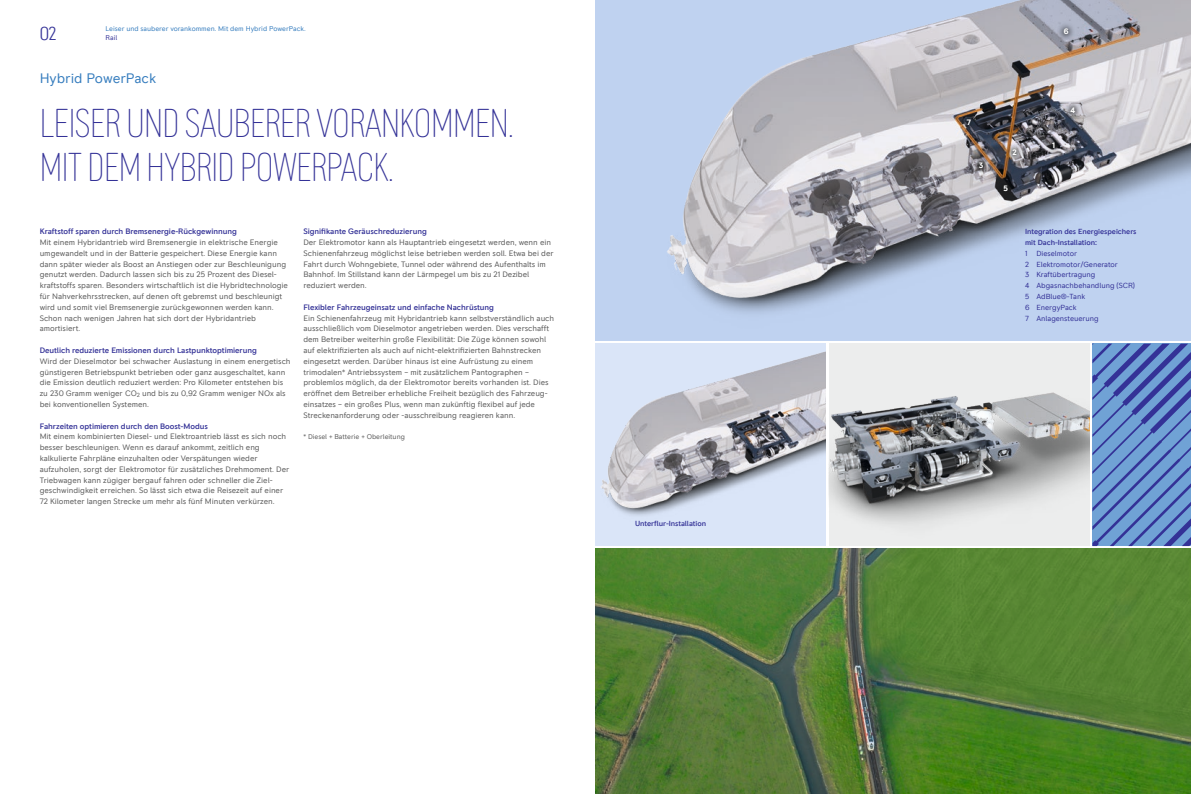
<style>
.page{position:relative;width:1191px;height:794px;background:#fff}
.page>*{position:absolute;margin:0;border:0;box-sizing:border-box;transform-origin:0 0}
.t1{font:200 condensed 40px/44px "RR Pioneer";letter-spacing:-.015em;color:#343297}
.t2{font:300 condensed 19px "RR Pioneer";color:#343297}
.t3{font:14px "RR Pioneer";letter-spacing:-.005em;color:#367dbe}
.t4{font:8px/10.8px "RR Pioneer";letter-spacing:-.005em;color:#5b5b5b}
.t5{font:500 8px "RR Pioneer";letter-spacing:-.005em;color:#343297}
.t6{font:700 8px "RR Pioneer";color:#fff}
.t7{font:7.5px/10.8px "RR Pioneer";letter-spacing:-.005em;color:#343297}
.t8{font:500 7.5px/10.8px "RR Pioneer";letter-spacing:-.005em;color:#343297}
.t9{font:7px "RR Pioneer";letter-spacing:-.005em;color:#367dbe}
.t10{font:7px "RR Pioneer";letter-spacing:-.005em;color:#5b5b5b}
.t11{font:7px "RR Pioneer";color:#343297}
</style>
<div class="page">
<div style="left:595px;top:0;width:596px;height:341px;background:#bfd2f0"></div>
<img style="left:667px;top:0;width:524px;height:314px">
<img style="left:828px;top:344px;width:261px;height:202px">
<div style="left:595px;top:344px;width:231px;height:202px;background:#dae5f8"></div>
<img style="left:601px;top:351px;width:225px;height:165px">
<img style="left:595px;top:549px;width:596px;height:245px">
<svg style="left:1092px;top:344px;width:99px;height:202px;background:#6186c5"></svg>
<svg style="left:1044px;top:135px;width:18px;height:20px"></svg>
<svg style="left:996px;top:178px;width:19px;height:20px"></svg>
<svg style="left:1005px;top:142px;width:18px;height:20px"></svg>
<svg style="left:1063px;top:100px;width:19px;height:21px"></svg>
<svg style="left:959px;top:112px;width:19px;height:20px"></svg>
<svg style="left:1056px;top:22px;width:20px;height:20px"></svg>
<svg style="left:972px;top:156px;width:17px;height:18px"></svg>
<h2 class="t2" style="left:40px;top:22px;width:18px">02</h2>
<p class="t9" style="left:106px;top:24px;width:201px">Leiser und sauberer vorankommen. Mit dem Hybrid PowerPack.</p>
<p class="t11" style="left:106px;top:33px;width:13px">Rail</p>
<h3 class="t3" style="left:40px;top:70px;width:118px">Hybrid PowerPack</h3>
<h1 class="t1" style="left:40px;top:101px;width:475px">LEISER UND SAUBERER VORANKOMMEN.<br>MIT DEM HYBRID POWERPACK.</h1>
<p class="t5" style="left:40px;top:227px;width:199px">Kraftstoff sparen durch Bremsenergie-Rückgewinnung</p>
<p class="t4" style="left:40px;top:237px;width:250px">Mit einem Hybridantrieb wird Bremsenergie in elektrische Energie umgewandelt und in der Batterie gespeichert. Diese Energie kann dann später wieder als Boost an Anstiegen oder zur Beschleunigung genutzt werden. Dadurch lassen sich bis zu 25 Prozent des Diesel&shy;kraftstoffs sparen. Besonders wirtschaftlich ist die Hybridtechnologie für Nahverkehrsstrecken, auf denen oft gebremst und beschleunigt wird und somit viel Bremsenergie zurückgewonnen werden kann.<br>Schon nach wenigen Jahren hat sich dort der Hybridantrieb amortisiert.</p>
<p class="t5" style="left:40px;top:345px;width:219px">Deutlich reduzierte Emissionen durch Lastpunktoptimierung</p>
<p class="t4" style="left:40px;top:356px;width:252px">Wird der Dieselmotor bei schwacher Auslastung in einem energetisch günstigeren Betriebspunkt betrieben oder ganz ausgeschaltet, kann die Emission deutlich reduziert werden: Pro Kilometer entstehen bis zu 230 Gramm weniger CO<sub>2</sub> und bis zu 0,92 Gramm weniger NOx als bei konventionellen Systemen.</p>
<p class="t5" style="left:40px;top:421px;width:170px">Fahrzeiten optimieren durch den Boost-Modus</p>
<p class="t4" style="left:40px;top:431px;width:251px">Mit einem kombinierten Diesel- und Elektroantrieb lässt es sich noch besser beschleunigen. Wenn es darauf ankommt, zeitlich eng kalkulierte Fahrpläne einzuhalten oder Verspätungen wieder aufzuholen, sorgt der Elektromotor für zusätzliches Drehmoment. Der Triebwagen kann zügiger bergauf fahren oder schneller die Ziel&shy;geschwindigkeit erreichen. So lässt sich etwa die Reisezeit auf einer 72 Kilometer langen Strecke um mehr als fünf Minuten verkürzen.</p>
<p class="t5" style="left:303px;top:227px;width:125px">Signifikante Geräuschreduzierung</p>
<p class="t4" style="left:303px;top:237px;width:252px">Der Elektromotor kann als Hauptantrieb eingesetzt werden, wenn ein Schienenfahrzeug möglichst leise betrieben werden soll. Etwa bei der Fahrt durch Wohngebiete, Tunnel oder während des Aufenthalts im Bahnhof. Im Stillstand kann der Lärmpegel um bis zu 21 Dezibel reduziert werden.</p>
<p class="t5" style="left:303px;top:302px;width:192px">Flexibler Fahrzeugeinsatz und einfache Nachrüstung</p>
<p class="t4" style="left:303px;top:312px;width:252px">Ein Schienenfahrzeug mit Hybridantrieb kann selbstverständlich auch ausschließlich vom Dieselmotor angetrieben werden. Dies verschafft dem Betreiber weiterhin große Flexibilität: Die Züge können sowohl auf elektrifizierten als auch auf nicht-elektrifizierten Bahnstrecken eingesetzt werden. Darüber hinaus ist eine Aufrüstung zu einem trimodalen* Antriebssystem – mit zusätzlichem Pantographen – problemlos möglich, da der Elektromotor bereits vorhanden ist. Dies eröffnet dem Betreiber erhebliche Freiheit bezüglich des Fahrzeug&shy;einsatzes – ein großes Plus, wenn man zukünftig flexibel auf jede Streckenanforderung oder -ausschreibung reagieren kann.</p>
<p class="t10" style="left:303px;top:433px;width:103px">* Diesel + Batterie + Oberleitung</p>
<p class="t8" style="left:635px;top:518px;width:72px">Unterflur-Installation</p>
<p class="t6" style="left:1063px;top:27px;width:6px">6</p>
<p class="t6" style="left:967px;top:117px;width:6px">7</p>
<p class="t6" style="left:979px;top:160px;width:6px">3</p>
<p class="t6" style="left:1012px;top:147px;width:6px">2</p>
<p class="t6" style="left:1003px;top:183px;width:6px">5</p>
<p class="t6" style="left:1052px;top:140px;width:4px">1</p>
<p class="t6" style="left:1070px;top:105px;width:6px">4</p>
<p class="t8" style="left:1025px;top:226px;width:113px">Integration des Energiespeichers mit Dach-Installation:</p>
<p class="t7" style="left:1025px;top:248px;width:111px">1 Dieselmotor<br>2 Elektromotor/Generator<br>3 Kraftübertragung<br>4 Abgasnachbehandlung (SCR)<br>5 AdBlue®-Tank<br>6 EnergyPack<br>7 Anlagensteuerung</p>
</div>
